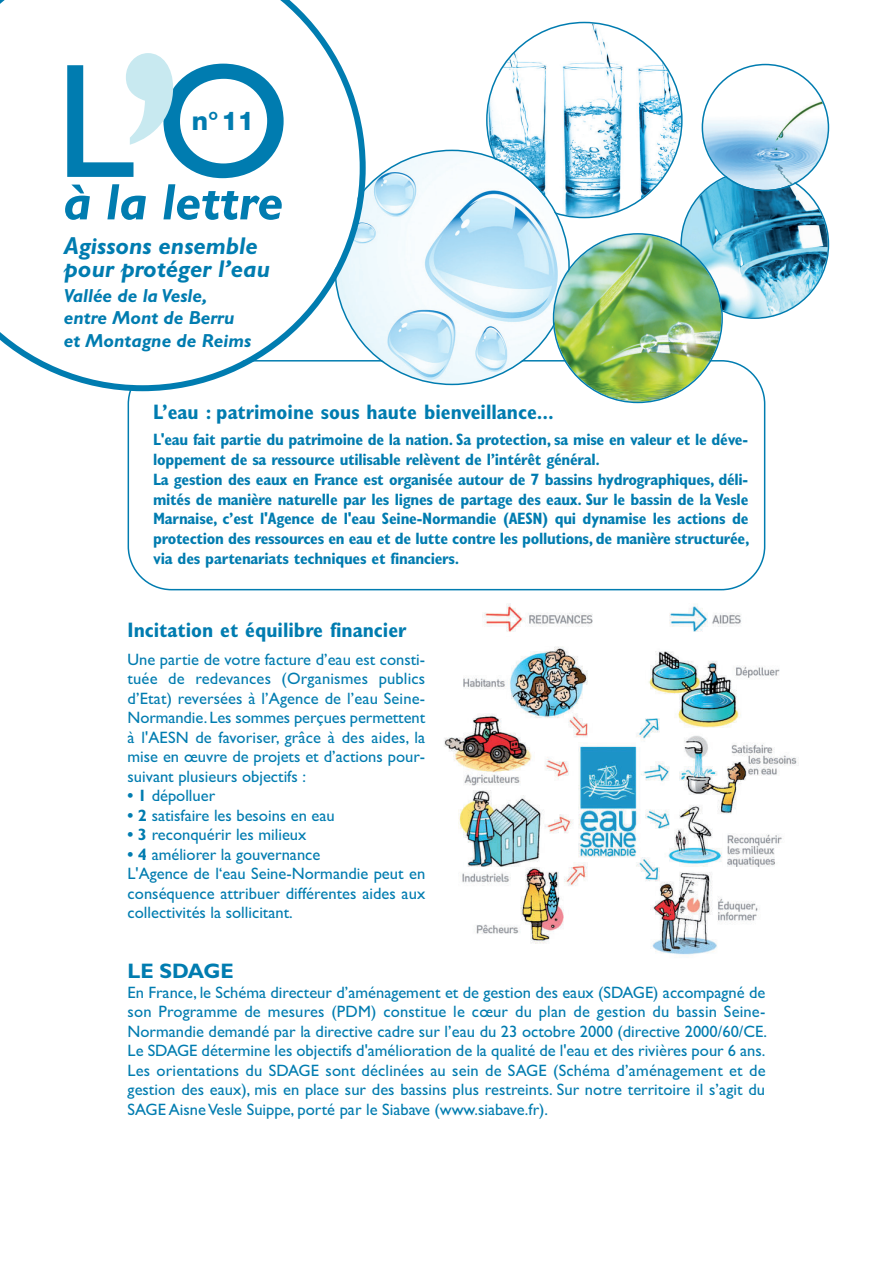
<style>
.page{position:relative;width:893px;height:1263px;background:#fff}
.page>*{position:absolute;margin:0;border:0;box-sizing:border-box;transform-origin:0 0}
.t1{font:369.45px "Gill Sans";color:#c8e9f0}
.t2{font:163.65px "Gill Sans";color:#007cb0}
.t3{font:italic 700 51.45px "Gill Sans";color:#007cb0}
.t4{font:800 25.95px "Helvetica Neue";color:#007cb0}
.t5{font:italic 700 24.3px/23px "Gill Sans";color:#007cb0}
.t6{font:700 condensed 21px "Gill Sans";color:#007cb0}
.t7{font:700 21px "Gill Sans";color:#007cb0}
.t8{font:italic 700 18.9px/22.5px "Gill Sans";color:#007cb0}
.t9{font:16.5px/19.5px "Gill Sans";color:#007cb0}
.t10{font:700 condensed 16.5px/19.8px "Gill Sans";letter-spacing:-.015em;color:#007cb0}
.s1{font-weight:700}
</style>
<div class="page">
<svg style="left:128px;top:385px;width:637px;height:205px"></svg>
<svg style="left:366px;top:150px;width:120px;height:235px"></svg>
<svg style="left:0;top:0;width:366px;height:391px"></svg>
<img style="left:486px;top:22px;width:343px;height:381px">
<img style="left:444px;top:604px;width:355px;height:351px">
<h1 class="t1" style="left:112px;top:-35px;width:82px">’</h1>
<h2 class="t2" style="left:55px;top:25px;width:237px">LO</h2>
<h3 class="t3" style="left:63px;top:183px;width:222px">à la lettre</h3>
<h3 class="t5" style="left:64px;top:236px;width:208px">Agissons ensemble pour protéger l’eau</h3>
<p class="t8" style="left:64px;top:286px;width:189px">Vallée de la Vesle, entre Mont de Berru et Montagne de Reims</p>
<h3 class="t4" style="left:192px;top:111px;width:64px">n°11</h3>
<p class="t6" style="left:153px;top:404px;width:402px">L’eau : patrimoine sous haute bienveillance...</p>
<p class="t10" style="left:153px;top:431px;width:598px">L'eau fait partie du patrimoine de la nation. Sa protection, sa mise en valeur et le déve&shy;loppement de sa ressource utilisable relèvent de l’intérêt général.<br>La gestion des eaux en France est organisée autour de 7 bassins hydrographiques, déli&shy;mités de manière naturelle par les lignes de partage des eaux. Sur le bassin de la Vesle Marnaise, c’est l'Agence de l'eau Seine-Normandie (AESN) qui dynamise les actions de protection des ressources en eau et de lutte contre les pollutions, de manière structurée, via des partenariats techniques et financiers.</p>
<p class="t6" style="left:128px;top:621px;width:280px">Incitation et équilibre financier</p>
<p class="t9" style="left:128px;top:649px;width:299px;text-align:justify">Une partie de votre facture d’eau est consti&shy;tuée de redevances (Organismes publics d’Etat) reversées à l’Agence de l’eau Seine-Normandie. Les sommes perçues permettent à l'AESN de favoriser, grâce à des aides, la mise en œuvre de projets et d’actions pour&shy;suivant plusieurs objectifs :</p>
<p class="t9" style="left:128px;top:786px;width:89px"><span class="s1">• 1</span> dépolluer</p>
<p class="t9" style="left:128px;top:805px;width:209px"><span class="s1">• 2</span> satisfaire les besoins en eau</p>
<p class="t9" style="left:128px;top:825px;width:180px"><span class="s1">• 3</span> reconquérir les milieux</p>
<p class="t9" style="left:128px;top:844px;width:299px"><span class="s1">• 4</span> améliorer la gouvernance<br>L'Agence de l‘eau Seine-Normandie peut en conséquence attribuer différentes aides aux collectivités la sollicitant.</p>
<p class="t7" style="left:128px;top:963px;width:108px">LE SDAGE</p>
<p class="t9" style="left:128px;top:982px;width:641px">En France, le Schéma directeur d’aménagement et de gestion des eaux (SDAGE) accompagné de son Programme de mesures (PDM) constitue le cœur du plan de gestion du bassin Seine-Normandie demandé par la directive cadre sur l’eau du 23 octobre 2000 (directive 2000/60/CE.<br>Le SDAGE détermine les objectifs d'amélioration de la qualité de l'eau et des rivières pour 6 ans.<br>Les orientations du SDAGE sont déclinées au sein de SAGE (Schéma d’aménagement et de gestion des eaux), mis en place sur des bassins plus restreints. Sur notre territoire il s’agit du SAGE Aisne Vesle Suippe, porté par le Siabave (www.siabave.fr).</p>
</div>
